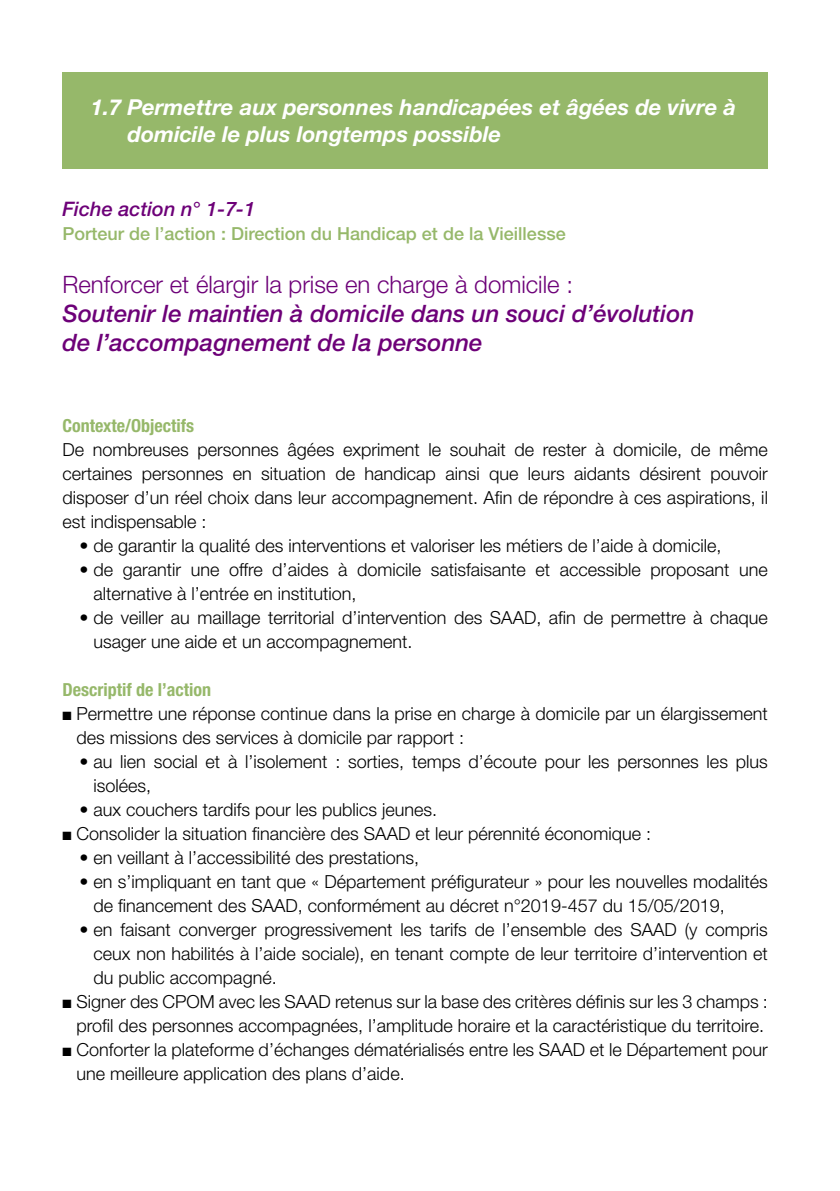
<style>
.page{position:relative;width:840px;height:1191px;background:#fff}
.page>*{position:absolute;margin:0;border:0;box-sizing:border-box;transform-origin:0 0}
.t1{font:italic 500 24px/28.8px "Helvetica Neue";color:#6d0078}
.t2{font:300 24px "Helvetica Neue";color:#6d0078}
.t3{font:italic 700 22px/26.4px "Helvetica Neue";color:#fff}
.t4{font:italic 500 20px "Helvetica Neue";color:#6d0078}
.t5{font:300 18px/24px "Helvetica Neue";color:#000}
.t6{font:500 18px "Helvetica Neue";color:#96b86a}
.t7{font:700 condensed 18px "Helvetica Neue";color:#96b86a}
</style>
<div class="page">
<div style="left:62px;top:72px;width:705px;height:96px;background:#96b86a"></div>
<p class="t3" style="left:127px;top:94px;width:609px;text-indent:-37px">1.7 Permettre aux personnes handicapées et âgées de vivre à domicile le plus longtemps possible</p>
<p class="t4" style="left:62px;top:197px;width:194px">Fiche action n° 1-7-1</p>
<p class="t6" style="left:62px;top:223px;width:504px">Porteur de l’action : Direction du Handicap et de la Vieillesse</p>
<h1 class="t2" style="left:62px;top:270px;width:512px">Renforcer et élargir la prise en charge à domicile :</h1>
<h1 class="t1" style="left:62px;top:298px;width:633px">Soutenir le maintien à domicile dans un souci d’évolution de l’accompagnement de la personne</h1>
<p class="t7" style="left:62px;top:415px;width:133px">Contexte/Objectifs</p>
<p class="t5" style="left:62px;top:437px;width:706px;text-align:justify">De nombreuses personnes âgées expriment le souhait de rester à domicile, de même certaines personnes en situation de handicap ainsi que leurs aidants désirent pouvoir disposer d’un réel choix dans leur accompagnement. Afin de répondre à ces aspirations, il est indispensable :</p>
<p class="t5" style="left:79px;top:533px;width:643px">• de garantir la qualité des interventions et valoriser les métiers de l’aide à domicile,</p>
<p class="t5" style="left:93px;top:557px;width:675px;text-indent:-14px">• de garantir une offre d’aides à domicile satisfaisante et accessible proposant une alternative à l’entrée en institution,</p>
<p class="t5" style="left:93px;top:605px;width:675px;text-indent:-14px">• de veiller au maillage territorial d’intervention des SAAD, afin de permettre à chaque usager une aide et un accompagnement.</p>
<p class="t7" style="left:62px;top:679px;width:150px">Descriptif de l’action</p>
<p class="t5" style="left:77px;top:701px;width:692px;text-indent:-14px">■ Permettre une réponse continue dans la prise en charge à domicile par un élargissement des missions des services à domicile par rapport :</p>
<p class="t5" style="left:93px;top:749px;width:675px;text-indent:-14px">• au lien social et à l’isolement : sorties, temps d’écoute pour les personnes les plus isolées,</p>
<p class="t5" style="left:79px;top:797px;width:359px">• aux couchers tardifs pour les publics jeunes.</p>
<p class="t5" style="left:62px;top:821px;width:589px">■ Consolider la situation financière des SAAD et leur pérennité économique :</p>
<p class="t5" style="left:79px;top:845px;width:341px">• en veillant à l’accessibilité des prestations,</p>
<p class="t5" style="left:93px;top:869px;width:675px;text-indent:-14px">• en s’impliquant en tant que « Département préfigurateur » pour les nouvelles modalités de financement des SAAD, conformément au décret n°2019-457 du 15/05/2019,</p>
<p class="t5" style="left:93px;top:917px;width:675px;text-align:justify;text-indent:-14px">• en faisant converger progressivement les tarifs de l’ensemble des SAAD (y compris ceux non habilités à l’aide sociale), en tenant compte de leur territoire d’intervention et du public accompagné.</p>
<p class="t5" style="left:62px;top:989px;width:706px;text-align:center">■ Signer des CPOM avec les SAAD retenus sur la base des critères définis sur les 3 champs : profil des personnes accompagnées, l’amplitude horaire et la caractéristique du territoire.</p>
<p class="t5" style="left:77px;top:1037px;width:692px;text-indent:-14px">■ Conforter la plateforme d’échanges dématérialisés entre les SAAD et le Département pour une meilleure application des plans d’aide.</p>
</div>
